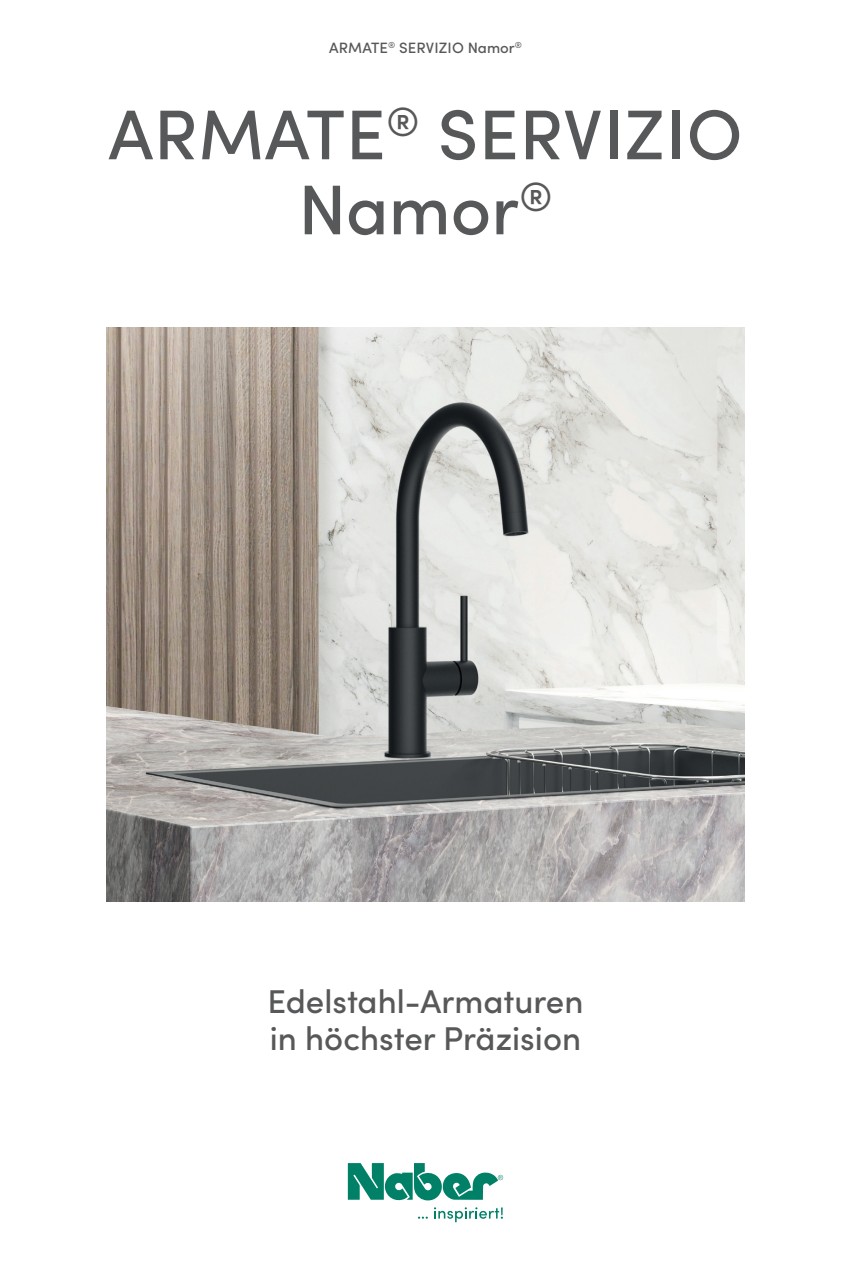
<style>
.page{position:relative;width:851px;height:1263px;background:#fff}
.page>*{position:absolute;margin:0;border:0;box-sizing:border-box;transform-origin:0 0}
.t1{font:500 70.5px/75px "Sofia Pro";letter-spacing:.01em;color:#57585a;text-align:center}
.t2{font:500 33px/37.5px "Sofia Pro";color:#57585a}
.t3{font:500 15px "Sofia Pro";letter-spacing:.01em;color:#57585a}
</style>
<div class="page">
<svg style="left:348px;top:1163px;width:155px;height:59px"></svg>
<hr style="left:0;top:0;width:1px;height:1263px;background:#3eafe4">
<img style="left:106px;top:327px;width:638px;height:574px">
<p class="t3" style="left:329px;top:37px;width:194px">ARMATE<sup>®</sup> SERVIZIO Namor<sup>®</sup></p>
<h1 class="t1" style="left:108px;top:93px;width:635px">ARMATE<sup>®</sup> SERVIZIO<br>Namor<sup>®</sup></h1>
<p class="t2" style="left:267px;top:980px;width:317px">Edelstahl-Armaturen in höchster Präzision</p>
</div>
